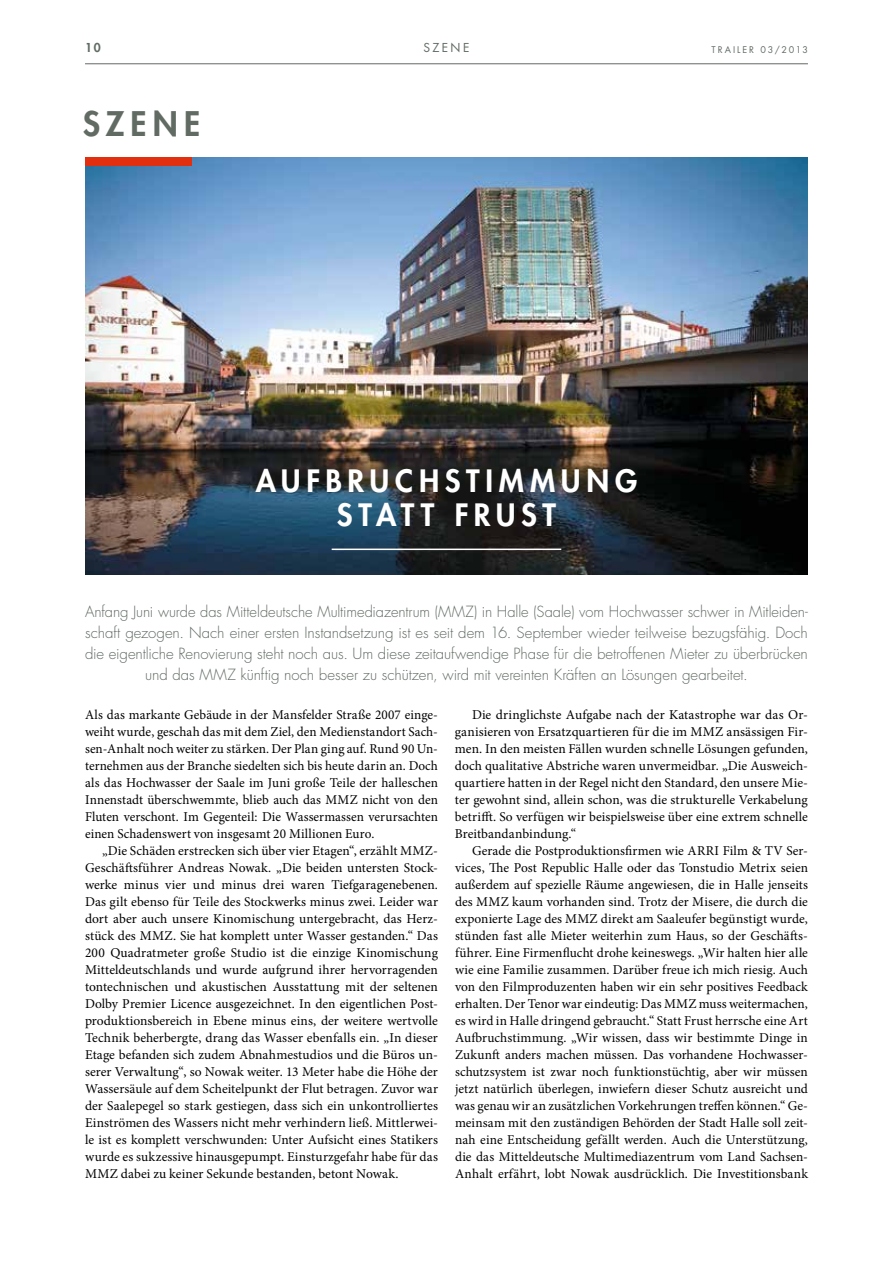
<style>
.page{position:relative;width:893px;height:1263px;background:#fff}
.page>*{position:absolute;margin:0;border:0;box-sizing:border-box;transform-origin:0 0}
.t1{font:800 33px "Futura Std";letter-spacing:.185em;color:#616b63}
.t2{font:800 30px/34px "Futura Std";letter-spacing:.195em;color:#fff;text-align:center}
.t3{font:300 15px/21px "Futura Std";letter-spacing:-.005em;color:#616b63;text-align:center}
.t4{font:13.5px/17px "Minion Pro";letter-spacing:.005em;color:#000;text-align:justify}
.t5{font:12px "Futura Std";color:#616b63}
.t6{font:800 12px "Futura Std";color:#616b63}
.t7{font:9px "Futura Std";letter-spacing:.215em;color:#616b63}
</style>
<div class="page">
<hr style="left:85px;top:63px;width:723px;height:1px;background:#616b63">
<img style="left:85px;top:157px;width:723px;height:417px">
<hr style="left:332px;top:549px;width:229px;height:1px;background:#fff">
<div style="left:85px;top:157px;width:106px;height:9px;background:#e12f10"></div>
<p class="t6" style="left:85px;top:40px;width:17px">10</p>
<p class="t5" style="left:423px;top:40px;width:29px">SZENE</p>
<p class="t7" style="left:711px;top:43px;width:98px">TRAILER 03/2013</p>
<h1 class="t1" style="left:83px;top:103px;width:119px">SZENE</h1>
<h2 class="t2" style="left:256px;top:463px;width:383px">AUF BRUCHS TIMMUNG<br>STATT FRUST</h2>
<p class="t3" style="left:85px;top:601px;width:724px">Anfang Juni wurde das Mitteldeutsche Multimediazentrum (MMZ) in Halle (Saale) vom Hochwasser schwer in Mitleiden&shy;schaft gezogen. Nach einer ersten Instandsetzung ist es seit dem 16. September wieder teilweise bezugsfähig. Doch die eigentliche Renovierung steht noch aus. Um diese zeitaufwendige Phase für die betroffenen Mieter zu überbrücken und das MMZ künftig noch besser zu schützen, wird mit vereinten Kräften an Lösungen gearbeitet.</p>
<p class="t4" style="left:85px;top:706px;width:354px">Als das markante Gebäude in der Mansfelder Straße 2007 einge&shy;weiht wurde, geschah das mit dem Ziel, den Medienstandort Sach&shy;sen-Anhalt noch weiter zu stärken. Der Plan ging auf. Rund 90 Un&shy;ternehmen aus der Branche siedelten sich bis heute darin an. Doch als das Hochwasser der Saale im Juni große Teile der halleschen Innenstadt überschwemmte, blieb auch das MMZ nicht von den Fluten verschont. Im Gegenteil: Die Wassermassen verursachten einen Schadenswert von insgesamt 20 Millionen Euro.</p>
<p class="t4" style="left:85px;top:842px;width:354px;text-indent:17px">„Die Schäden erstrecken sich über vier Etagen“, erzählt MMZ-Geschäftsführer Andreas Nowak. „Die beiden untersten Stock&shy;werke minus vier und minus drei waren Tiefgaragenebenen.<br>Das gilt ebenso für Teile des Stockwerks minus zwei. Leider war dort aber auch unsere Kinomischung untergebracht, das Herz&shy;stück des MMZ. Sie hat komplett unter Wasser gestanden.“ Das 200 Quadratmeter große Studio ist die einzige Kinomischung Mitteldeutschlands und wurde aufgrund ihrer hervorragenden tontechnischen und akustischen Ausstattung mit der seltenen Dolby Premier Licence ausgezeichnet. In den eigentlichen Post&shy;produktionsbereich in Ebene minus eins, der weitere wertvolle Technik beherbergte, drang das Wasser ebenfalls ein. „In dieser Etage befanden sich zudem Abnahmestudios und die Büros un&shy;serer Verwaltung“, so Nowak weiter. 13 Meter habe die Höhe der Wassersäule auf dem Scheitelpunkt der Flut betragen. Zuvor war der Saalepegel so stark gestiegen, dass sich ein unkontrolliertes Einströmen des Wassers nicht mehr verhindern ließ. Mittlerwei&shy;le ist es komplett verschwunden: Unter Aufsicht eines Statikers wurde es sukzessive hinausgepumpt. Einsturzgefahr habe für das MMZ dabei zu keiner Sekunde bestanden, betont Nowak.</p>
<p class="t4" style="left:455px;top:706px;width:354px;text-indent:17px">Die dringlichste Aufgabe nach der Katastrophe war das Or&shy;ganisieren von Ersatzquartieren für die im MMZ ansässigen Fir&shy;men. In den meisten Fällen wurden schnelle Lösungen gefunden, doch qualitative Abstriche waren unvermeidbar. „Die Ausweich&shy;quartiere hatten in der Regel nicht den Standard, den unsere Mie&shy;ter gewohnt sind, allein schon, was die strukturelle Verkabelung betrifft. So verfügen wir beispielsweise über eine extrem schnelle Breitbandanbindung.“</p>
<p class="t4" style="left:455px;top:842px;width:354px;text-indent:17px">Gerade die Postproduktionsfirmen wie ARRI Film &amp; TV Ser&shy;vices, The Post Republic Halle oder das Tonstudio Metrix seien außerdem auf spezielle Räume angewiesen, die in Halle jenseits des MMZ kaum vorhanden sind. Trotz der Misere, die durch die exponierte Lage des MMZ direkt am Saaleufer begünstigt wurde, stünden fast alle Mieter weiterhin zum Haus, so der Geschäfts&shy;führer. Eine Firmenflucht drohe keineswegs. „Wir halten hier alle wie eine Familie zusammen. Darüber freue ich mich riesig. Auch von den Filmproduzenten haben wir ein sehr positives Feedback erhalten. Der Tenor war eindeutig: Das MMZ muss weitermachen, es wird in Halle dringend gebraucht.“ Statt Frust herrsche eine Art Aufbruchstimmung. „Wir wissen, dass wir bestimmte Dinge in Zukunft anders machen müssen. Das vorhandene Hochwasser&shy;schutzsystem ist zwar noch funktionstüchtig, aber wir müssen jetzt natürlich überlegen, inwiefern dieser Schutz ausreicht und was genau wir an zusätzlichen Vorkehrungen treffen können.“ Ge&shy;meinsam mit den zuständigen Behörden der Stadt Halle soll zeit&shy;nah eine Entscheidung gefällt werden. Auch die Unterstützung, die das Mitteldeutsche Multimediazentrum vom Land Sachsen-Anhalt erfährt, lobt Nowak ausdrücklich. Die Investitionsbank</p>
</div>
